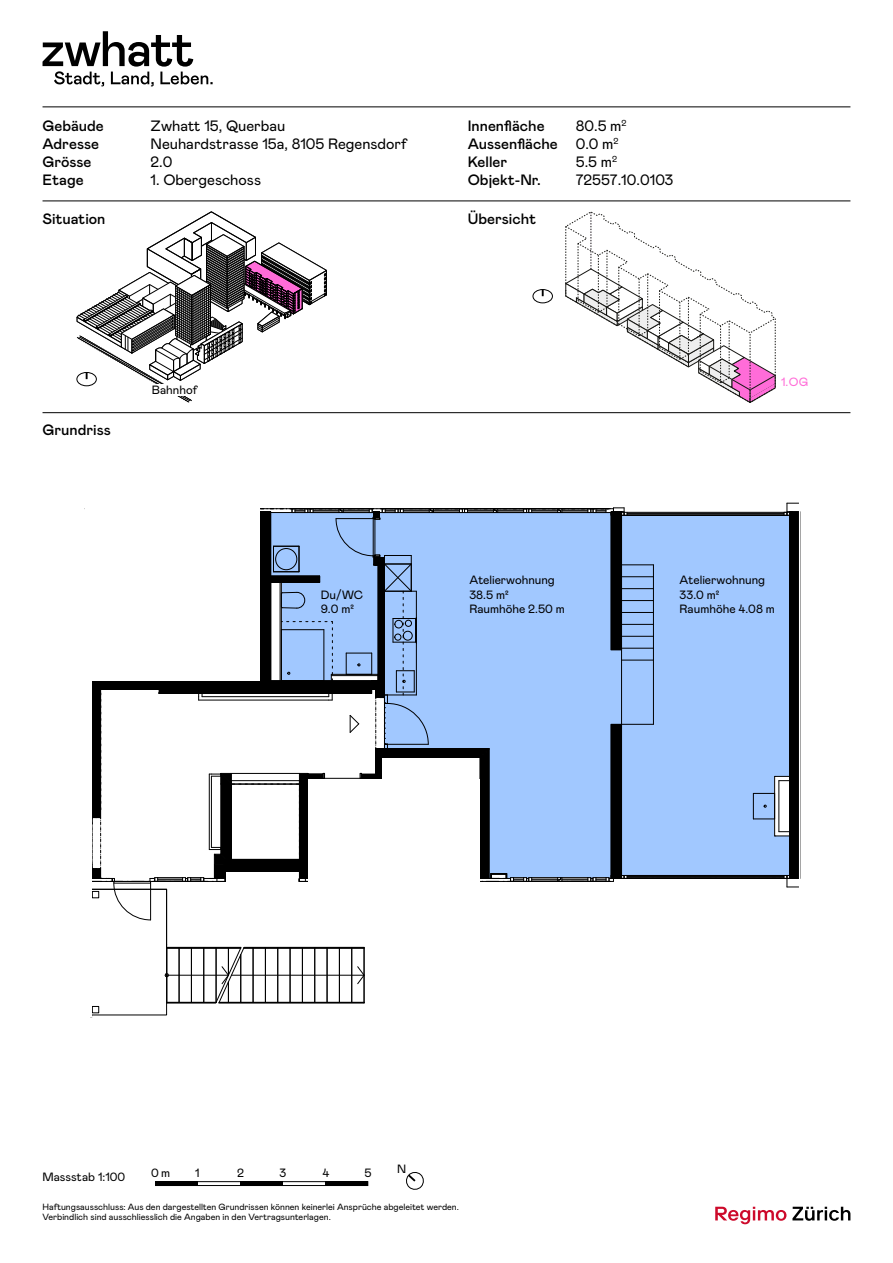
<style>
.page{position:relative;width:893px;height:1263px;background:#fff}
.page>*{position:absolute;margin:0;border:0;box-sizing:border-box;transform-origin:0 0}
.t1{font:500 15px/18px "Mabry";color:#000}
.t2{font:15px "Mabry";color:#000}
.t3{font:12px/14.4px "Mabry";color:#000}
.t4{font:12px "Mabry";color:#ff6cd8}
.t5{font:9px/10.8px "Mabry";color:#000}
.s1{font-weight:400}
</style>
<div class="page">
<svg style="left:92px;top:503px;width:709px;height:512px"></svg>
<div style="left:155px;top:1181px;width:43px;height:5px;background:#000"></div>
<div style="left:155px;top:1181px;width:213px;height:5px;border:1px solid #000"></div>
<div style="left:240px;top:1181px;width:43px;height:5px;background:#000"></div>
<div style="left:325px;top:1181px;width:43px;height:5px;background:#000"></div>
<svg style="left:406px;top:1172px;width:18px;height:18px"></svg>
<svg style="left:77px;top:212px;width:250px;height:190px"></svg>
<div style="left:533px;top:289px;width:20px;height:14px;border:1px solid #000;border-radius:50%"></div>
<svg style="left:542px;top:289px;width:2px;height:7px"></svg>
<svg style="left:565px;top:212px;width:211px;height:191px"></svg>
<svg style="left:792px;top:1207px;width:58px;height:14px"></svg>
<svg style="left:715px;top:1207px;width:71px;height:17px"></svg>
<svg style="left:43px;top:31px;width:170px;height:55px"></svg>
<hr style="left:43px;top:412px;width:807px;height:1px;background:#000">
<hr style="left:43px;top:201px;width:807px;height:1px;background:#000">
<hr style="left:43px;top:106px;width:807px;height:1px;background:#000">
<h1 class="t1" style="left:43px;top:116px;width:63px">Gebäude</h1>
<h1 class="t2" style="left:151px;top:115px;width:136px">Zwhatt 15, Querbau</h1>
<h1 class="t1" style="left:43px;top:134px;width:58px">Adresse</h1>
<h1 class="t2" style="left:151px;top:133px;width:258px">Neuhardstrasse 15a, 8105 Regensdorf</h1>
<h1 class="t1" style="left:43px;top:152px;width:51px">Grösse</h1>
<h1 class="t2" style="left:151px;top:151px;width:23px">2.0</h1>
<h1 class="t1" style="left:43px;top:170px;width:43px">Etage</h1>
<h1 class="t2" style="left:151px;top:169px;width:112px">1. Obergeschoss</h1>
<h1 class="t1" style="left:43px;top:209px;width:64px">Situation</h1>
<h1 class="t1" style="left:468px;top:116px;width:160px;text-indent:108px"><span class="s1">80.5 m</span><sup>2<br></sup>Aussenfläche <span class="s1">0.0 m</span><sup>2<br></sup>Keller</h1>
<h1 class="t1" style="left:468px;top:116px;width:78px">Innenfläche</h1>
<h1 class="t2" style="left:576px;top:151px;width:43px">5.5 m<sup>2</sup></h1>
<h1 class="t1" style="left:468px;top:170px;width:75px">Objekt-Nr.</h1>
<h1 class="t2" style="left:576px;top:169px;width:99px">72557.10.0103</h1>
<h1 class="t1" style="left:468px;top:209px;width:70px">Übersicht</h1>
<h1 class="t1" style="left:43px;top:420px;width:70px">Grundriss</h1>
<h2 class="t3" style="left:152px;top:382px;width:47px">Bahnhof</h2>
<h2 class="t3" style="left:321px;top:586px;width:44px">Du/WC<br>9.0 m²</h2>
<h2 class="t3" style="left:469px;top:572px;width:97px">Atelierwohnung<br>38.5 m²<br>Raumhöhe 2.50 m</h2>
<h2 class="t4" style="left:781px;top:374px;width:29px">1.OG</h2>
<h2 class="t3" style="left:680px;top:572px;width:97px">Atelierwohnung<br>33.0 m²<br>Raumhöhe 4.08 m</h2>
<h2 class="t3" style="left:43px;top:1169px;width:84px">Massstab 1:100</h2>
<h2 class="t3" style="left:151px;top:1164px;width:20px">0m</h2>
<h2 class="t3" style="left:195px;top:1164px;width:6px">1</h2>
<h2 class="t3" style="left:237px;top:1164px;width:8px">2</h2>
<h2 class="t3" style="left:279px;top:1164px;width:8px">3</h2>
<h2 class="t3" style="left:322px;top:1164px;width:8px">4</h2>
<h2 class="t3" style="left:364px;top:1164px;width:9px">5</h2>
<h2 class="t3" style="left:397px;top:1160px;width:11px">N</h2>
<p class="t5" style="left:43px;top:1201px;width:418px">Haftungsausschluss: Aus den dargestellten Grundrissen können keinerlei Ansprüche abgeleitet werden.<br>Verbindlich sind ausschliesslich die Angaben in den Vertragsunterlagen.</p>
</div>
